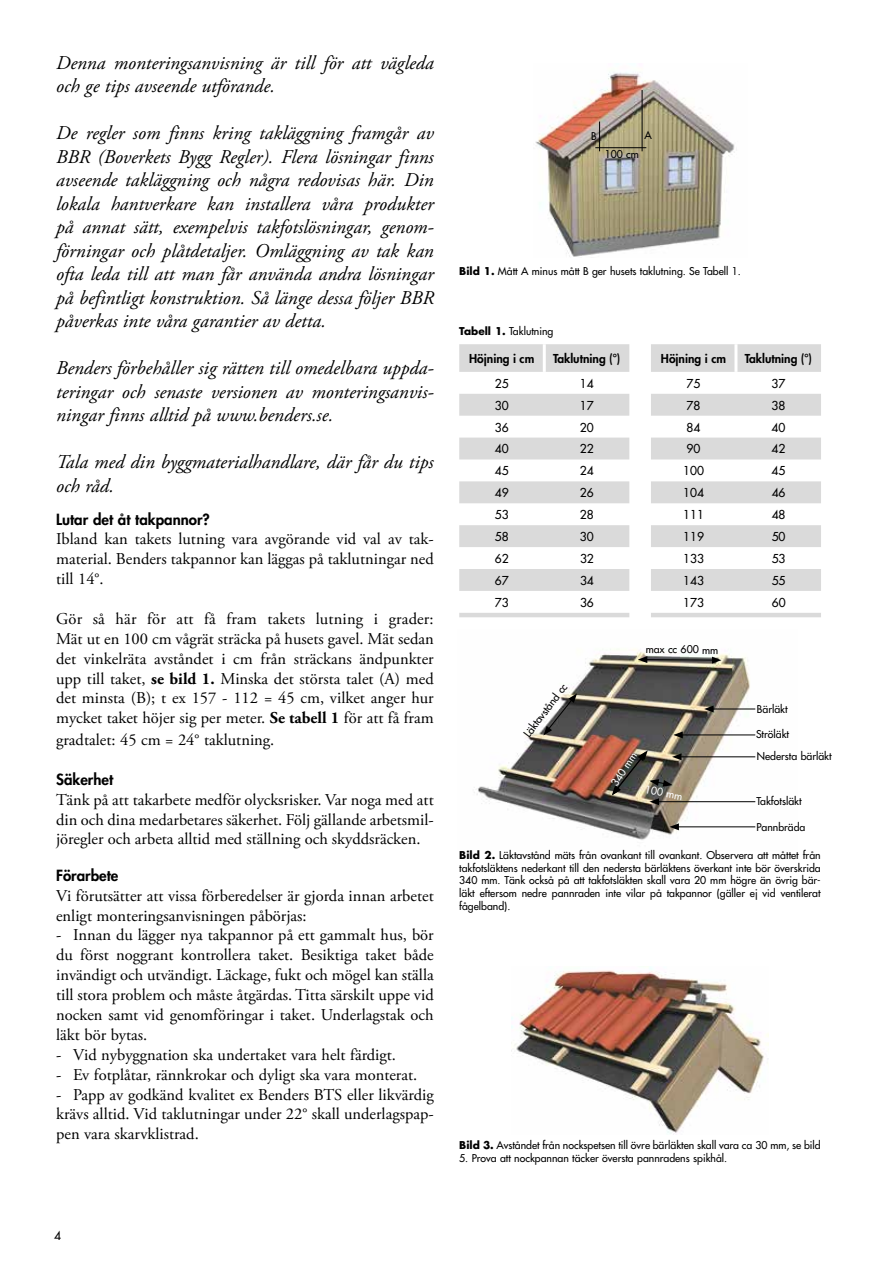
<style>
.page{position:relative;width:893px;height:1263px;background:#fff}
.page>*{position:absolute;margin:0;border:0;box-sizing:border-box;transform-origin:0 0}
.t1{font:italic 19.5px/23.5px "Adobe Garamond Pro";color:#000}
.t2{font:16.5px/20px "Adobe Garamond Pro";color:#000;text-align:justify}
.t3{font:800 15px "Futura Std";color:#000}
.t4{font:500 12px "Futura Std";color:#000}
.t5{font:800 12px "Futura Std";color:#000}
.t6{font:500 10.5px/12.6px "Futura Std";color:#000;text-align:justify}
.t7{font:500 10.5px "Futura Std";color:#fff}
.s1{font-weight:700}
</style>
<div class="page">
<img style="left:511px;top:966px;width:258px;height:169px">
<img style="left:474px;top:649px;width:282px;height:191px">
<img style="left:535px;top:72px;width:200px;height:185px">
<svg style="left:599px;top:122px;width:1px;height:29px"></svg>
<hr style="left:642px;top:90px;width:1px;height:61px;background:#000">
<hr style="left:595px;top:147px;width:51px;height:1px;background:#000">
<hr style="left:711px;top:709px;width:44px;height:1px;background:#000">
<svg style="left:704px;top:705px;width:10px;height:7px"></svg>
<hr style="left:680px;top:734px;width:75px;height:1px;background:#000">
<svg style="left:673px;top:731px;width:10px;height:7px"></svg>
<hr style="left:657px;top:801px;width:98px;height:1px;background:#000">
<hr style="left:676px;top:826px;width:79px;height:1px;background:#000">
<svg style="left:669px;top:823px;width:10px;height:7px"></svg>
<hr style="left:679px;top:756px;width:76px;height:1px;background:#000">
<svg style="left:638px;top:656px;width:83px;height:7px"></svg>
<img style="left:612px;top:750px;width:70px;height:55px">
<svg style="left:543px;top:693px;width:34px;height:42px"></svg>
<svg style="left:459px;top:344px;width:362px;height:273px"></svg>
<hr style="left:543px;top:344px;width:3px;height:28px;background:#fff">
<hr style="left:734px;top:344px;width:3px;height:28px;background:#fff">
<p class="t1" style="left:56px;top:51px;width:379px">Denna monteringsanvisning är till för att vägleda och ge tips avseende utförande.</p>
<p class="t1" style="left:56px;top:122px;width:379px;text-align:justify">De regler som finns kring takläggning framgår av BBR (Boverkets Bygg Regler). Flera lösningar finns avseende takläggning och några redovisas här. Din lokala hantverkare kan installera våra produkter på annat sätt, exempelvis takfotslösningar, genom&shy;förningar och plåtdetaljer. Omläggning av tak kan ofta leda till att man får använda andra lösningar på befintligt konstruktion. Så länge dessa följer BBR påverkas inte våra garantier av detta.</p>
<p class="t1" style="left:56px;top:357px;width:379px;text-align:justify">Benders förbehåller sig rätten till omedelbara uppda&shy;teringar och senaste versionen av monteringsanvis&shy;ningar finns alltid på www.benders.se.</p>
<p class="t1" style="left:56px;top:451px;width:379px">Tala med din byggmaterialhandlare, där får du tips och råd.</p>
<p class="t3" style="left:56px;top:509px;width:155px">Lutar det åt takpannor?</p>
<p class="t2" style="left:56px;top:530px;width:379px">Ibland kan takets lutning vara avgörande vid val av tak&shy;material. Benders takpannor kan läggas på taklutningar ned till 14°.</p>
<p class="t2" style="left:56px;top:609px;width:379px">Gör så här för att få fram takets lutning i grader:<br>Mät ut en 100 cm vågrät sträcka på husets gavel. Mät sedan det vinkelräta avståndet i cm från sträckans ändpunkter upp till taket, <span class="s1">se bild 1.</span> Minska det största talet (A) med det minsta (B); t ex 157 - 112 = 45 cm, vilket anger hur mycket taket höjer sig per meter. <span class="s1">Se tabell 1</span> för att få fram</p>
<p class="t2" style="left:56px;top:730px;width:220px">gradtalet: 45 cm = 24° taklutning.</p>
<p class="t3" style="left:56px;top:770px;width:59px">Säkerhet</p>
<p class="t2" style="left:56px;top:790px;width:379px">Tänk på att takarbete medför olycksrisker. Var noga med att din och dina medarbetares säkerhet. Följ gällande arbetsmil&shy;jöregler och arbeta alltid med ställning och skyddsräcken.</p>
<p class="t3" style="left:56px;top:866px;width:64px">Förarbete</p>
<p class="t2" style="left:56px;top:886px;width:379px">Vi förutsätter att vissa förberedelser är gjorda innan arbetet enligt monteringsanvisningen påbörjas:</p>
<p class="t2" style="left:56px;top:926px;width:379px">- Innan du lägger nya takpannor på ett gammalt hus, bör du först noggrant kontrollera taket. Besiktiga taket både invändigt och utvändigt. Läckage, fukt och mögel kan ställa till stora problem och måste åtgärdas. Titta särskilt uppe vid nocken samt vid genomföringar i taket. Underlagstak och läkt bör bytas.</p>
<p class="t2" style="left:56px;top:1045px;width:341px">- Vid nybyggnation ska undertaket vara helt färdigt.</p>
<p class="t2" style="left:56px;top:1065px;width:363px">- Ev fotplåtar, rännkrokar och dyligt ska vara monterat.</p>
<p class="t2" style="left:56px;top:1085px;width:379px">- Papp av godkänd kvalitet ex Benders BTS eller likvärdig krävs alltid. Vid taklutningar under 22° skall underlagspap&shy;pen vara skarvklistrad.</p>
<p class="t6" style="left:591px;top:130px;width:7px">B</p>
<p class="t6" style="left:645px;top:129px;width:9px">A</p>
<p class="t6" style="left:605px;top:148px;width:36px">100 cm</p>
<p class="t6" style="left:459px;top:265px;width:283px"><span class="s1">Bild 1.</span> Mått A minus mått B ger husets taklutning. Se Tabell 1.</p>
<p class="t6" style="left:459px;top:325px;width:96px"><span class="s1">Tabell 1.</span> Taklutning</p>
<p class="t5" style="left:469px;top:351px;width:67px">Höjning i cm</p>
<p class="t5" style="left:553px;top:351px;width:69px">Taklutning (°)</p>
<p class="t5" style="left:661px;top:351px;width:67px">Höjning i cm</p>
<p class="t5" style="left:745px;top:351px;width:69px">Taklutning (°)</p>
<p class="t4" style="left:495px;top:376px;width:15px">25</p>
<p class="t4" style="left:580px;top:376px;width:15px">14</p>
<p class="t4" style="left:686px;top:376px;width:15px">75</p>
<p class="t4" style="left:772px;top:376px;width:15px">37</p>
<p class="t4" style="left:495px;top:398px;width:15px">30</p>
<p class="t4" style="left:580px;top:398px;width:15px">17</p>
<p class="t4" style="left:687px;top:398px;width:15px">78</p>
<p class="t4" style="left:772px;top:398px;width:15px">38</p>
<p class="t4" style="left:495px;top:420px;width:15px">36</p>
<p class="t4" style="left:580px;top:420px;width:15px">20</p>
<p class="t4" style="left:687px;top:420px;width:15px">84</p>
<p class="t4" style="left:772px;top:420px;width:15px">40</p>
<p class="t4" style="left:495px;top:441px;width:15px">40</p>
<p class="t4" style="left:580px;top:441px;width:15px">22</p>
<p class="t4" style="left:687px;top:441px;width:15px">90</p>
<p class="t4" style="left:772px;top:441px;width:15px">42</p>
<p class="t4" style="left:495px;top:463px;width:15px">45</p>
<p class="t4" style="left:580px;top:463px;width:15px">24</p>
<p class="t4" style="left:683px;top:463px;width:22px">100</p>
<p class="t4" style="left:772px;top:463px;width:15px">45</p>
<p class="t4" style="left:495px;top:485px;width:15px">49</p>
<p class="t4" style="left:580px;top:485px;width:15px">26</p>
<p class="t4" style="left:683px;top:485px;width:22px">104</p>
<p class="t4" style="left:772px;top:485px;width:15px">46</p>
<p class="t4" style="left:495px;top:507px;width:15px">53</p>
<p class="t4" style="left:580px;top:507px;width:15px">28</p>
<p class="t4" style="left:683px;top:507px;width:22px">111</p>
<p class="t4" style="left:772px;top:507px;width:15px">48</p>
<p class="t4" style="left:495px;top:529px;width:15px">58</p>
<p class="t4" style="left:580px;top:529px;width:15px">30</p>
<p class="t4" style="left:683px;top:529px;width:22px">119</p>
<p class="t4" style="left:772px;top:529px;width:15px">50</p>
<p class="t4" style="left:495px;top:551px;width:15px">62</p>
<p class="t4" style="left:580px;top:551px;width:15px">32</p>
<p class="t4" style="left:683px;top:551px;width:22px">133</p>
<p class="t4" style="left:772px;top:551px;width:15px">53</p>
<p class="t4" style="left:495px;top:573px;width:15px">67</p>
<p class="t4" style="left:580px;top:573px;width:15px">34</p>
<p class="t4" style="left:683px;top:573px;width:22px">143</p>
<p class="t4" style="left:772px;top:573px;width:15px">55</p>
<p class="t4" style="left:495px;top:595px;width:15px">73</p>
<p class="t4" style="left:580px;top:595px;width:15px">36</p>
<p class="t4" style="left:683px;top:595px;width:22px">173</p>
<p class="t4" style="left:772px;top:595px;width:15px">60</p>
<p class="t6" style="left:521px;top:732px;width:66px;rotate:-53deg">Läktavstånd cc</p>
<p class="t6" style="left:646px;top:642px;width:74px;rotate:1deg">max cc 600 mm</p>
<p class="t7" style="left:608px;top:781px;width:39px;rotate:-57deg">340 mm</p>
<p class="t7" style="left:646px;top:783px;width:39px;rotate:10deg">100 mm</p>
<p class="t6" style="left:757px;top:703px;width:32px">Bärläkt</p>
<p class="t6" style="left:756px;top:728px;width:35px">Ströläkt</p>
<p class="t6" style="left:757px;top:750px;width:76px">Nedersta bärläkt</p>
<p class="t6" style="left:756px;top:795px;width:47px">Takfotsläkt</p>
<p class="t6" style="left:756px;top:821px;width:51px">Pannbräda</p>
<p class="t6" style="left:459px;top:849px;width:363px"><span class="s1">Bild 2.</span> Läktavstånd mäts från ovankant till ovankant. Observera att måttet från takfotsläktens nederkant till den nedersta bärläktens överkant inte bör överskrida 340 mm. Tänk också på att takfotsläkten skall vara 20 mm högre än övrig bär&shy;läkt eftersom nedre pannraden inte vilar på takpannor (gäller ej vid ventilerat fågelband).</p>
<p class="t6" style="left:459px;top:1139px;width:363px"><span class="s1">Bild 3.</span> Avståndet från nockspetsen till övre bärläkten skall vara ca 30 mm, se bild</p>
<p class="t6" style="left:459px;top:1151px;width:269px">5. Prova att nockpannan täcker översta pannradens spikhål.</p>
<p class="t4" style="left:54px;top:1227px;width:8px">4</p>
</div>
